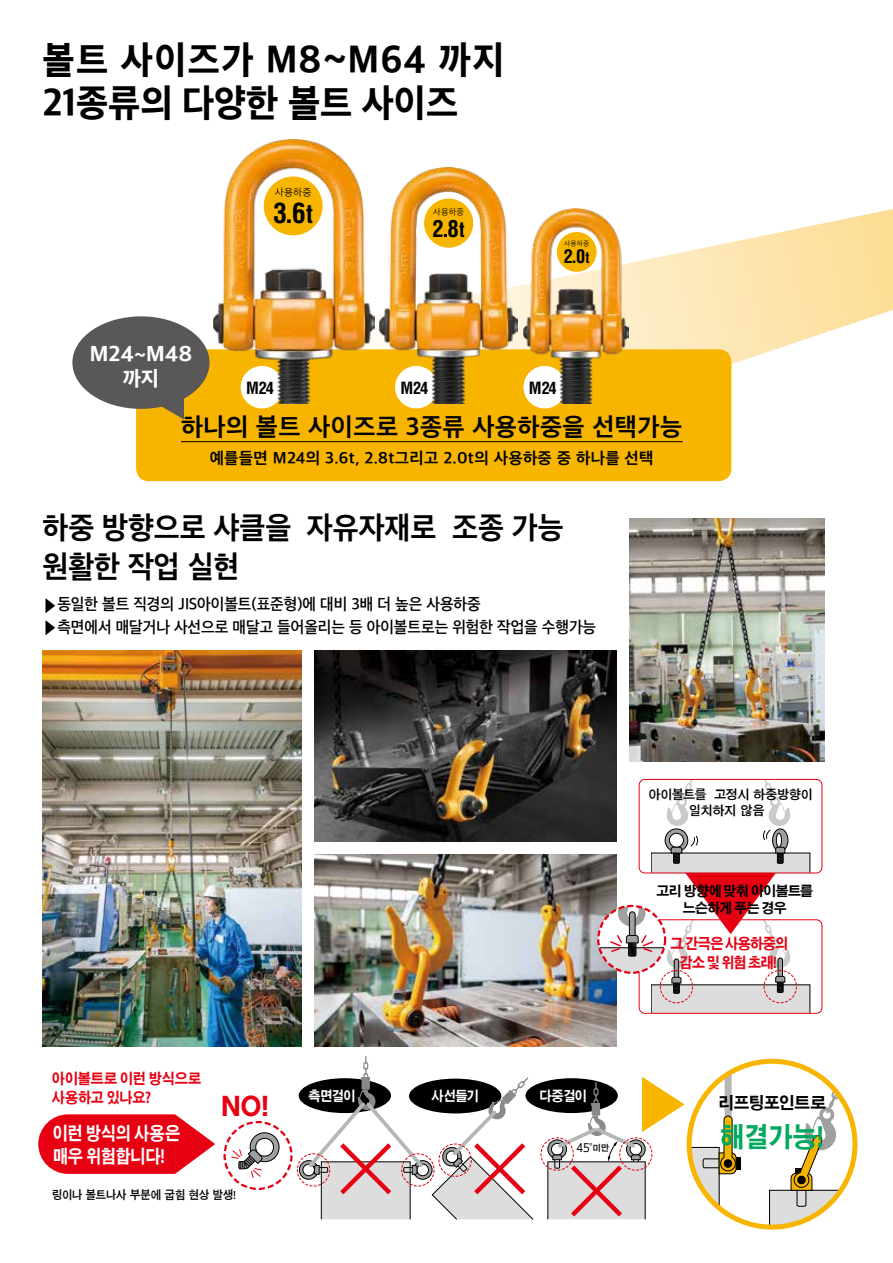
<style>
.page{position:relative;width:893px;height:1263px;background:#fff}
.page>*{position:absolute;margin:0;border:0;box-sizing:border-box;transform-origin:0 0}
.t1{font:800 39px/43.5px "Apple SD Gothic Neo";color:#000;scale:.95 1}
.t2{font:700 31.5px/39px "Apple SD Gothic Neo";color:#000;scale:.95 1}
.t3{font:700 condensed 27.3px "Helvetica LT Std";color:#000}
.t4{font:700 27px "Adobe Gothic Std";color:#00a95f;scale:.9 1}
.t5{font:700 25.5px "Apple SD Gothic Neo";letter-spacing:.02em;color:#000}
.t6{font:700 25.05px "UD Shin Go C Oniz Pr 6";color:#e60012}
.t7{font:700 condensed 22.8px "Helvetica LT Std";color:#000}
.t8{font:800 22.05px "Apple SD Gothic Neo";letter-spacing:.015em;color:#fff}
.t9{font:800 21px "Apple SD Gothic Neo";color:#fff}
.t10{font:700 condensed 18.45px "Helvetica LT Std";color:#000}
.t11{font:700 18px/22.5px "Adobe Gothic Std";letter-spacing:-.015em;color:#fff;scale:.85 1}
.t12{font:600 16.5px/22.5px "Apple SD Gothic Neo";color:#000;scale:.95 1}
.t13{font:700 16.5px "Apple SD Gothic Neo";letter-spacing:.02em;color:#000}
.t14{font:700 condensed 16.5px "Helvetica LT Std";letter-spacing:-.04em;color:#000}
.t15{font:700 16.5px "Adobe Gothic Std";letter-spacing:-.02em;color:#000;scale:.95 1}
.t16{font:700 14.55px/18.1px "Adobe Gothic Std";letter-spacing:-.025em;color:#e60012;text-align:center;scale:.9 1}
.t17{font:700 13.5px/16.5px "Adobe Gothic Std";letter-spacing:-.035em;color:#000;text-align:center;scale:.95 1}
.t18{font:700 13.5px "Adobe Gothic Std";letter-spacing:-.04em;color:#fff;scale:.9 1}
.t19{font:13.05px/16.5px "DFK Gothic Std W7";letter-spacing:-.05em;color:#000;scale:.95 1}
.t20{font:12px "DFK Gothic Std W7";letter-spacing:-.06em;color:#000;scale:.9 1}
.t21{font:11.1px "UD Shin Go C Oniz Pr 6";color:#000;scale:.96 1}
.t22{font:300 10.35px "Apple SD Gothic Neo";color:#000}
.t23{font:300 8.7px "Apple SD Gothic Neo";color:#000}
.t24{font:300 7.05px "Apple SD Gothic Neo";color:#000}
.s1{font-size:18.45px}
.s2{font-size:24.9px}
.s3{font-size:20.25px}
.s4{font-size:14.7px}
.s5{font-family:"UD Shin Go C Oniz Pr 6";font-weight:500}
.s6{font-family:"DFK Gothic Std W7";font-size:9px}
</style>
<div class="page">
<svg style="left:151px;top:208px;width:742px;height:156px"></svg>
<img style="left:315px;top:651px;width:302px;height:191px">
<img style="left:315px;top:855px;width:302px;height:191px">
<img style="left:43px;top:651px;width:259px;height:395px">
<img style="left:629px;top:519px;width:196px;height:242px">
<div style="left:136px;top:349px;width:595px;height:132px;background:#f8b500;border-radius:13px"></div>
<hr style="left:181px;top:441px;width:502px;height:1px;background:#000">
<div style="left:241px;top:366px;width:42px;height:42px;background:#fff;border-radius:50%"></div>
<div style="left:395px;top:366px;width:43px;height:42px;background:#fff;border-radius:50%"></div>
<div style="left:523px;top:366px;width:43px;height:42px;background:#fff;border-radius:50%"></div>
<img style="left:214px;top:139px;width:161px;height:264px">
<img style="left:380px;top:167px;width:138px;height:236px">
<img style="left:524px;top:209px;width:104px;height:194px">
<div style="left:264px;top:176px;width:59px;height:59px;background:#f8b500;border-radius:50%"></div>
<div style="left:424px;top:199px;width:49px;height:49px;background:#f8b500;border-radius:50%"></div>
<div style="left:557px;top:232px;width:40px;height:40px;background:#f8b500;border-radius:50%"></div>
<div style="left:72px;top:316px;width:138px;height:93px;background:#595757;border-radius:50%"></div>
<svg style="left:152px;top:399px;width:32px;height:20px"></svg>
<div style="left:639px;top:919px;width:183px;height:95px;border:1px solid #e60012;border-radius:6px"></div>
<div style="left:639px;top:779px;width:183px;height:94px;border:1px solid #e60012;border-radius:6px"></div>
<div style="left:651px;top:853px;width:159px;height:19px;background:#ddd"></div>
<svg style="left:598px;top:873px;width:193px;height:121px"></svg>
<div style="left:651px;top:985px;width:159px;height:28px;background:#ddd"></div>
<div style="left:660px;top:970px;width:33px;height:33px;border:1px dashed #e60012;border-radius:50%"></div>
<div style="left:764px;top:970px;width:33px;height:33px;border:1px dashed #e60012;border-radius:50%"></div>
<svg style="left:762px;top:779px;width:29px;height:85px"></svg>
<svg style="left:665px;top:779px;width:34px;height:85px"></svg>
<svg style="left:769px;top:1079px;width:80px;height:148px"></svg>
<div style="left:734px;top:1157px;width:7px;height:13px;background:#000"></div>
<div style="left:687px;top:1059px;width:170px;height:170px;border:5px solid #f8b500;border-radius:50%"></div>
<div style="left:223px;top:1121px;width:70px;height:69px;border:2px dashed #e60012;border-radius:50%"></div>
<div style="left:297px;top:1153px;width:33px;height:33px;border:1px dashed #e60012;border-radius:50%"></div>
<svg style="left:231px;top:1131px;width:49px;height:47px"></svg>
<svg style="left:38px;top:1114px;width:177px;height:60px;background:#e92737"></svg>
<div style="left:525px;top:1078px;width:93px;height:35px;background:#000;border-radius:50%"></div>
<div style="left:541px;top:1137px;width:33px;height:33px;border:1px dashed #e60012;border-radius:50%"></div>
<svg style="left:547px;top:1066px;width:189px;height:153px"></svg>
<svg style="left:299px;top:1056px;width:235px;height:164px"></svg>
<h1 class="t1" style="left:43px;top:40px;width:488px">볼트 사이즈가 M8~M64 까지<br>21종류의 다양한 볼트 사이즈</h1>
<h3 class="t8" style="left:90px;top:343px;width:104px">M24<span class="s1">~</span>M48</h3>
<p class="t9" style="left:123px;top:367px;width:37px">까지</p>
<p class="t22" style="left:275px;top:187px;width:38px">사용하중</p>
<h3 class="t3" style="left:273px;top:196px;width:41px">3.6<span class="s2">t</span></h3>
<p class="t23" style="left:433px;top:207px;width:32px">사용하중</p>
<h3 class="t7" style="left:432px;top:215px;width:34px">2.8<span class="s3">t</span></h3>
<p class="t24" style="left:564px;top:239px;width:26px">사용하중</p>
<p class="t10" style="left:564px;top:245px;width:27px">2.0<span class="s4">t</span></p>
<p class="t14" style="left:246px;top:377px;width:30px">M24</p>
<p class="t14" style="left:400px;top:377px;width:30px">M24</p>
<p class="t14" style="left:529px;top:377px;width:30px">M24</p>
<h3 class="t5" style="left:181px;top:413px;width:503px">하나의 볼트 사이즈로 3종류 사용하중을 선택가능</h3>
<p class="t13" style="left:210px;top:449px;width:445px">예를들면 M24의 3.6t, 2.8t그리고 2.0t의 사용하중 중 하나를 선택</p>
<h2 class="t2" style="left:43px;top:510px;width:550px">하중 방향으로 샤클을 자유자재로 조종 가능 원활한 작업 실현</h2>
<p class="t12" style="left:43px;top:594px;width:584px"><span class="s5">▶</span>동일한 볼트 직경의 JIS아이볼트(표준형)에 대비 3배 더 높은 사용하중<br><span class="s5">▶</span>측면에서 매달거나 사선으로 매달고 들어올리는 등 아이볼트로는 위험한 작업을 수행가능</p>
<p class="t19" style="left:689px;top:785px;width:132px;text-indent:-40px">아이볼트를 고정시 하중방향이 일치하지 않음</p>
<p class="t17" style="left:656px;top:883px;width:166px">고리 방향에 맞춰 아이볼트를 느슨하게 푸는 경우</p>
<p class="t16" style="left:670px;top:935px;width:132px">그 간극은 사용하중의 감소 및 위험 초래!</p>
<p class="t16" style="left:52px;top:1070px;width:167px;text-align:left">아이볼트로 이런 방식으로 사용하고 있나요?</p>
<p class="t11" style="left:53px;top:1123px;width:151px">이런 방식의 사용은 매우 위험합니다!</p>
<p class="t18" style="left:309px;top:1088px;width:54px">측면걸이</p>
<h3 class="t6" style="left:222px;top:1086px;width:56px">NO！</h3>
<p class="t18" style="left:539px;top:1088px;width:54px">다중걸이</p>
<p class="t21" style="left:577px;top:1138px;width:36px">45°<span class="s6">미만</span></p>
<p class="t18" style="left:432px;top:1088px;width:54px">사선들기</p>
<p class="t15" style="left:718px;top:1093px;width:115px">리프팅포인트로</p>
<h3 class="t4" style="left:720px;top:1121px;width:117px">해결가능!</h3>
<p class="t20" style="left:52px;top:1188px;width:207px">링이나 볼트나사 부분에 굽힘 현상 발생!</p>
</div>
